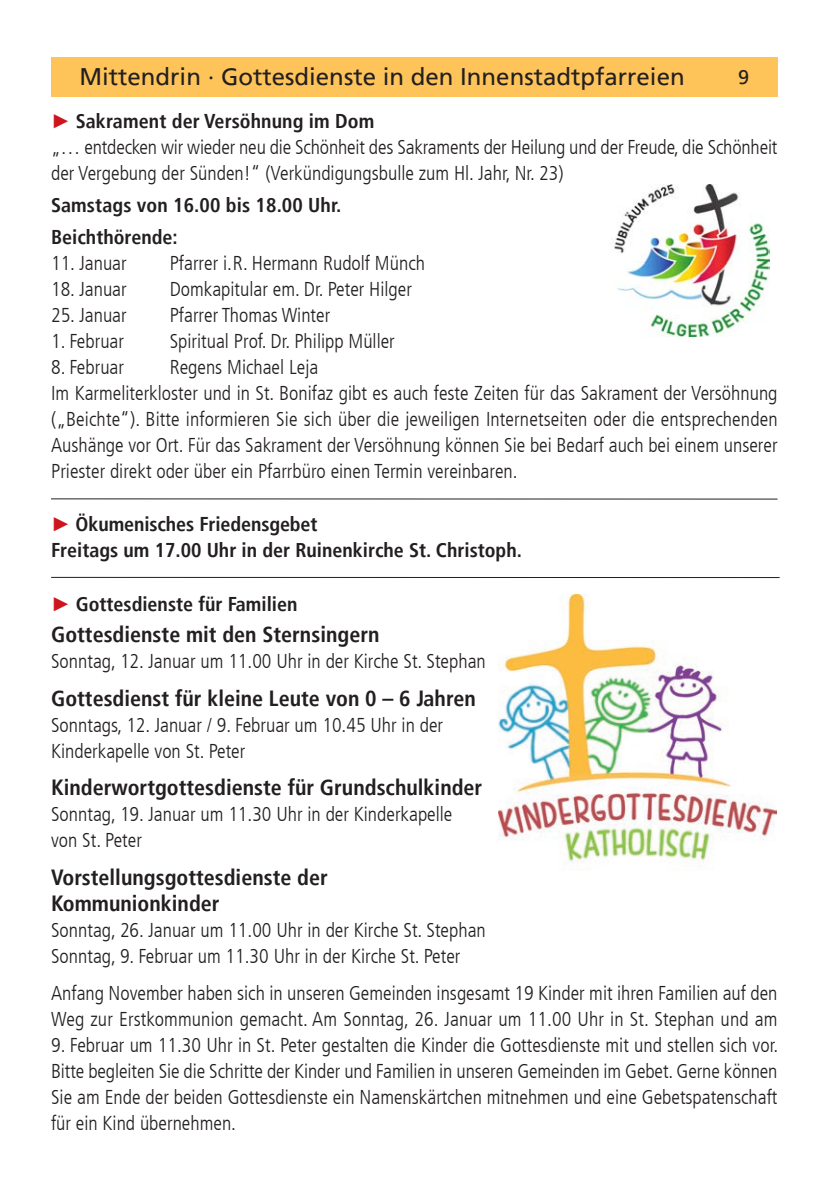
<style>
.page{position:relative;width:840px;height:1191px;background:#fff}
.page>*{position:absolute;margin:0;border:0;box-sizing:border-box;transform-origin:0 0}
.t1{font:24px "Frutiger LT";color:#231f20}
.t2{font:700 condensed 22px/26px "Frutiger LT";color:#231f20}
.t3{font:300 condensed 20px/26px "Frutiger LT";color:#231f20}
.t4{font:700 condensed 20px/26px "Frutiger LT";color:#231f20}
.t5{font:20px "Frutiger LT";color:#231f20}
.s1{font-family:"Arial";font-weight:400;font-stretch:normal;color:#cd151d}
</style>
<div class="page">
<div style="left:51px;top:57px;width:726px;height:39px;background:#fec459"></div>
<hr style="left:51px;top:577px;width:728px;height:1px;background:#231f20">
<hr style="left:51px;top:498px;width:726px;height:1px;background:#231f20">
<img style="left:498px;top:594px;width:278px;height:269px">
<img style="left:610px;top:185px;width:158px;height:152px">
<p class="t1" style="left:79px;top:62px;width:606px">Mittendrin · Gottesdienste in den Innenstadtpfarreien</p>
<p class="t5" style="left:737px;top:66px;width:13px">9</p>
<p class="t4" style="left:51px;top:108px;width:324px"><span class="s1">►</span> Sakrament der Versöhnung im Dom</p>
<p class="t3" style="left:51px;top:135px;width:727px">„… entdecken wir wieder neu die Schönheit des Sakraments der Heilung und der Freude, die Schönheit der Vergebung der Sünden!“ (Verkündigungsbulle zum Hl. Jahr, Nr. 23)</p>
<p class="t4" style="left:51px;top:192px;width:292px">Samstags von 16.00 bis 18.00 Uhr.</p>
<p class="t4" style="left:51px;top:224px;width:128px">Beichthörende:</p>
<p class="t3" style="left:51px;top:250px;width:77px">11. Januar</p>
<p class="t3" style="left:170px;top:250px;width:257px">Pfarrer i.R. Hermann Rudolf Münch</p>
<p class="t3" style="left:51px;top:276px;width:77px">18. Januar</p>
<p class="t3" style="left:170px;top:276px;width:243px">Domkapitular em. Dr. Peter Hilger</p>
<p class="t3" style="left:51px;top:302px;width:77px">25. Januar</p>
<p class="t3" style="left:170px;top:302px;width:162px">Pfarrer Thomas Winter</p>
<p class="t3" style="left:51px;top:328px;width:74px">1. Februar</p>
<p class="t3" style="left:170px;top:328px;width:226px">Spiritual Prof. Dr. Philipp Müller</p>
<p class="t3" style="left:51px;top:354px;width:74px">8. Februar</p>
<p class="t3" style="left:170px;top:354px;width:150px">Regens Michael Leja</p>
<p class="t3" style="left:51px;top:380px;width:727px;text-align:justify">Im Karmeliterkloster und in St. Bonifaz gibt es auch feste Zeiten für das Sakrament der Versöhnung („Beichte“). Bitte informieren Sie sich über die jeweiligen Internetseiten oder die entsprechenden Aushänge vor Ort. Für das Sakrament der Versöhnung können Sie bei Bedarf auch bei einem unserer Priester direkt oder über ein Pfarrbüro einen Termin vereinbaren.</p>
<p class="t4" style="left:51px;top:510px;width:472px"><span class="s1">►</span> Ökumenisches Friedensgebet<br>Freitags um 17.00 Uhr in der Ruinenkirche St. Christoph.</p>
<p class="t4" style="left:51px;top:591px;width:248px"><span class="s1">►</span> Gottesdienste für Familien</p>
<p class="t2" style="left:51px;top:622px;width:330px">Gottesdienste mit den Sternsingern</p>
<p class="t3" style="left:51px;top:649px;width:436px">Sonntag, 12. Januar um 11.00 Uhr in der Kirche St. Stephan</p>
<p class="t2" style="left:51px;top:685px;width:426px">Gottesdienst für kleine Leute von 0 – 6 Jahren</p>
<p class="t3" style="left:51px;top:712px;width:393px">Sonntags, 12. Januar / 9. Februar um 10.45 Uhr in der<br>Kinderkapelle von St. Peter</p>
<p class="t2" style="left:51px;top:774px;width:432px">Kinderwortgottesdienste für Grundschulkinder</p>
<p class="t3" style="left:51px;top:801px;width:402px">Sonntag, 19. Januar um 11.30 Uhr in der Kinderkapelle von St. Peter</p>
<p class="t2" style="left:51px;top:864px;width:278px">Vorstellungsgottesdienste der<br>Kommunionkinder</p>
<p class="t3" style="left:51px;top:917px;width:436px">Sonntag, 26. Januar um 11.00 Uhr in der Kirche St. Stephan<br>Sonntag, 9. Februar um 11.30 Uhr in der Kirche St. Peter</p>
<p class="t3" style="left:51px;top:980px;width:727px">Anfang November haben sich in unseren Gemeinden insgesamt 19 Kinder mit ihren Familien auf den<br>Weg zur Erstkommunion gemacht. Am Sonntag, 26. Januar um 11.00 Uhr in St. Stephan und am</p>
<p class="t3" style="left:51px;top:1032px;width:728px;text-align:justify">9. Februar um 11.30 Uhr in St. Peter gestalten die Kinder die Gottesdienste mit und stellen sich vor.<br>Bitte begleiten Sie die Schritte der Kinder und Familien in unseren Gemeinden im Gebet. Gerne können Sie am Ende der beiden Gottesdienste ein Namenskärtchen mitnehmen und eine Gebetspatenschaft für ein Kind übernehmen.</p>
</div>
